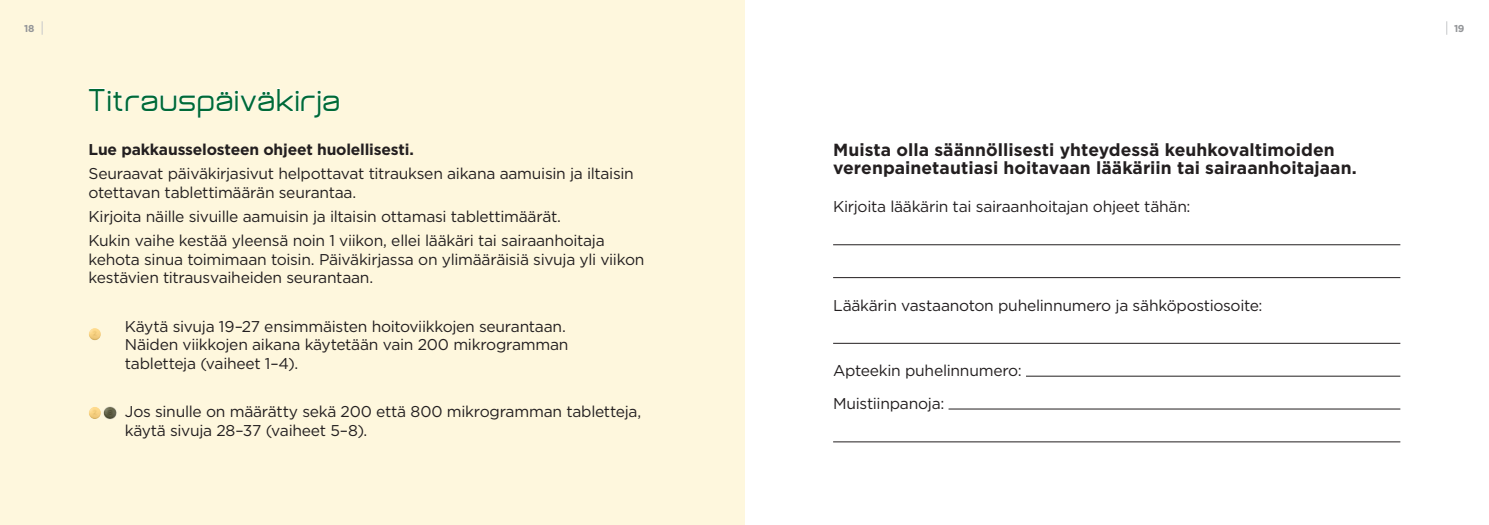
<style>
.page{position:relative;width:1489px;height:525px;background:#fff}
.page>*{position:absolute;margin:0;border:0;box-sizing:border-box;transform-origin:0 0}
.t1{font:30px "Not Just Groovy";letter-spacing:.035em;color:#006a36}
.t2{font:700 17.5px/17.5px "Gotham";color:#231f20}
.t3{font:15.62px/18.8px "Gotham";letter-spacing:-.02em;color:#231f20}
.t4{font:700 15.62px "Gotham";letter-spacing:-.015em;color:#231f20}
.t5{font:700 10px "Gotham";color:#939598}
</style>
<div class="page">
<svg style="left:1446px;top:21px;width:1px;height:14px"></svg>
<div style="left:0;top:0;width:744px;height:524px;background:#fef7dd"></div>
<svg style="left:89px;top:88px;width:250px;height:29px"></svg>
<svg style="left:89px;top:328px;width:12px;height:12px"></svg>
<img style="left:103px;top:406px;width:14px;height:14px">
<svg style="left:89px;top:407px;width:12px;height:12px"></svg>
<hr style="left:833px;top:244px;width:567px;height:1px;background:#231f20">
<hr style="left:833px;top:277px;width:567px;height:1px;background:#231f20">
<hr style="left:833px;top:343px;width:567px;height:1px;background:#231f20">
<hr style="left:1025px;top:376px;width:375px;height:1px;background:#231f20">
<hr style="left:948px;top:408px;width:452px;height:1px;background:#231f20">
<hr style="left:833px;top:441px;width:567px;height:1px;background:#231f20">
<svg style="left:42px;top:21px;width:1px;height:14px"></svg>
<p class="t5" style="left:24px;top:23px;width:12px">18</p>
<h1 class="t1" style="left:89px;top:82px;width:253px">Titrauspäiväkirja</h1>
<p class="t4" style="left:89px;top:140px;width:327px">Lue pakkausselosteen ohjeet huolellisesti.</p>
<p class="t3" style="left:89px;top:164px;width:546px">Seuraavat päiväkirjasivut helpottavat titrauksen aikana aamuisin ja iltaisin otettavan tablettimäärän seurantaa.</p>
<p class="t3" style="left:89px;top:204px;width:517px;line-height:24px">Kirjoita näille sivuille aamuisin ja iltaisin ottamasi tablettimäärät.<br>Kukin vaihe kestää yleensä noin 1 viikon, ellei lääkäri tai sairaanhoitaja</p>
<p class="t3" style="left:89px;top:249px;width:557px">kehota sinua toimimaan toisin. Päiväkirjassa on ylimääräisiä sivuja yli viikon kestävien titrausvaiheiden seurantaan.</p>
<p class="t3" style="left:125px;top:316px;width:445px">Käytä sivuja 19–27 ensimmäisten hoitoviikkojen seurantaan.<br>Näiden viikkojen aikana käytetään vain 200 mikrogramman tabletteja (vaiheet 1–4).</p>
<p class="t3" style="left:125px;top:402px;width:518px">Jos sinulle on määrätty sekä 200 että 800 mikrogramman tabletteja, käytä sivuja 28–37 (vaiheet 5–8).</p>
<p class="t2" style="left:833px;top:141px;width:525px">Muista olla säännöllisesti yhteydessä keuhkovaltimoiden verenpainetautiasi hoitavaan lääkäriin tai sairaanhoitajaan.</p>
<p class="t3" style="left:833px;top:197px;width:359px">Kirjoita lääkärin tai sairaanhoitajan ohjeet tähän:</p>
<p class="t3" style="left:833px;top:295px;width:431px">Lääkärin vastaanoton puhelinnumero ja sähköpostiosoite:</p>
<p class="t3" style="left:833px;top:354px;width:190px;line-height:32.9px">Apteekin puhelinnumero:<br>Muistiinpanoja:</p>
<p class="t5" style="left:1453px;top:23px;width:12px">19</p>
</div>
